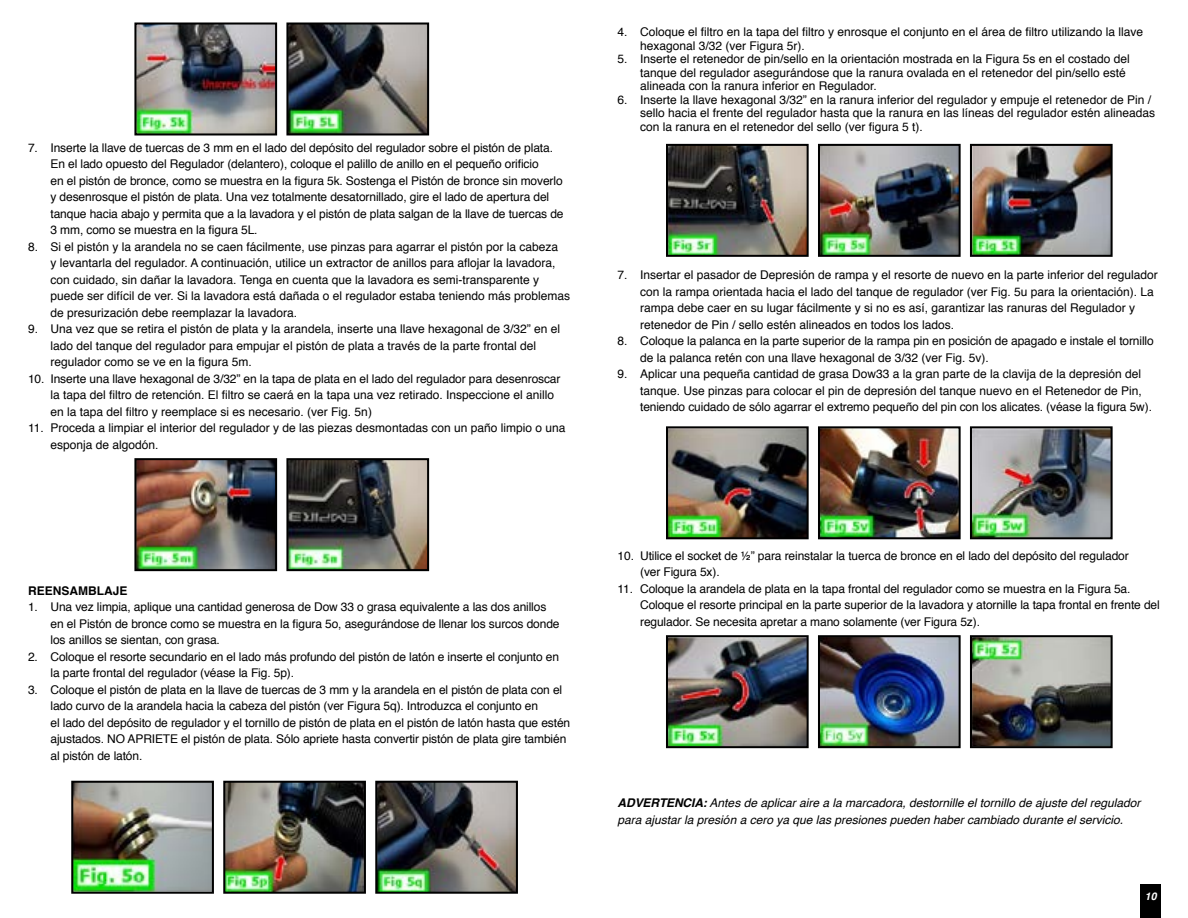
<style>
.page{position:relative;width:1188px;height:918px;background:#fff}
.page>*{position:absolute;margin:0;border:0;box-sizing:border-box;transform-origin:0 0}
.t1{font:12px/16.5px "Helvetica";color:#000}
.t2{font:italic 12px/16.5px "Helvetica";color:#000}
.t3{font:700 12px "Helvetica";color:#000}
.t4{font:italic 700 10.5px "Helvetica";color:#fff}
.s1{font-weight:700}
</style>
<div class="page">
<div style="left:1140px;top:885px;width:21px;height:33px;background:#000"></div>
<img style="left:137px;top:26px;width:137px;height:106px">
<div style="left:134px;top:23px;width:143px;height:112px;border:2px solid #000"></div>
<img style="left:137px;top:461px;width:137px;height:107px">
<div style="left:134px;top:458px;width:143px;height:113px;border:2px solid #000"></div>
<img style="left:74px;top:784px;width:137px;height:107px">
<div style="left:71px;top:781px;width:143px;height:113px;border:2px solid #000"></div>
<img style="left:289px;top:26px;width:137px;height:106px">
<div style="left:286px;top:23px;width:143px;height:112px;border:2px solid #000"></div>
<img style="left:289px;top:461px;width:137px;height:107px">
<div style="left:286px;top:458px;width:143px;height:113px;border:2px solid #000"></div>
<img style="left:226px;top:784px;width:137px;height:107px">
<div style="left:223px;top:781px;width:143px;height:113px;border:2px solid #000"></div>
<img style="left:821px;top:147px;width:137px;height:107px">
<div style="left:818px;top:144px;width:143px;height:113px;border:2px solid #000"></div>
<img style="left:669px;top:147px;width:137px;height:107px">
<div style="left:666px;top:144px;width:143px;height:113px;border:2px solid #000"></div>
<img style="left:973px;top:147px;width:137px;height:107px">
<div style="left:970px;top:144px;width:143px;height:113px;border:2px solid #000"></div>
<img style="left:821px;top:429px;width:137px;height:107px">
<div style="left:818px;top:426px;width:143px;height:113px;border:2px solid #000"></div>
<img style="left:669px;top:429px;width:137px;height:107px">
<div style="left:666px;top:426px;width:143px;height:113px;border:2px solid #000"></div>
<img style="left:973px;top:429px;width:137px;height:107px">
<div style="left:970px;top:426px;width:143px;height:113px;border:2px solid #000"></div>
<img style="left:821px;top:638px;width:137px;height:107px">
<div style="left:818px;top:635px;width:143px;height:113px;border:2px solid #000"></div>
<img style="left:669px;top:638px;width:137px;height:107px">
<div style="left:666px;top:635px;width:143px;height:113px;border:2px solid #000"></div>
<img style="left:973px;top:638px;width:137px;height:107px">
<div style="left:970px;top:635px;width:143px;height:113px;border:2px solid #000"></div>
<img style="left:378px;top:784px;width:137px;height:107px">
<div style="left:375px;top:781px;width:143px;height:113px;border:2px solid #000"></div>
<p class="t1" style="left:51px;top:139px;width:515px;text-indent:-22px">7. Inserte la llave de tuercas de 3 mm en el lado del depósito del regulador sobre el pistón de plata.<br>En el lado opuesto del Regulador (delantero), coloque el palillo de anillo en el pequeño orificio<br>en el pistón de bronce, como se muestra en la figura 5k. Sostenga el Pistón de bronce sin moverlo y desenrosque el pistón de plata. Una vez totalmente desatornillado, gire el lado de apertura del tanque hacia abajo y permita que a la lavadora y el pistón de plata salgan de la llave de tuercas de 3 mm, como se muestra en la figura 5L.</p>
<p class="t1" style="left:51px;top:238px;width:521px;text-indent:-22px">8. Si el pistón y la arandela no se caen fácilmente, use pinzas para agarrar el pistón por la cabeza<br>y levantarla del regulador. A continuación, utilice un extractor de anillos para aflojar la lavadora, con cuidado, sin dañar la lavadora. Tenga en cuenta que la lavadora es semi-transparente y puede ser difícil de ver. Si la lavadora está dañada o el regulador estaba teniendo más problemas de presurización debe reemplazar la lavadora.</p>
<p class="t1" style="left:51px;top:321px;width:511px;text-indent:-22px">9. Una vez que se retira el pistón de plata y la arandela, inserte una llave hexagonal de 3/32” en el lado del tanque del regulador para empujar el pistón de plata a través de la parte frontal del regulador como se ve en la figura 5m.</p>
<p class="t1" style="left:51px;top:370px;width:511px;text-indent:-22px">10. Inserte una llave hexagonal de 3/32” en la tapa de plata en el lado del regulador para desenroscar la tapa del filtro de retención. El filtro se caerá en la tapa una vez retirado. Inspeccione el anillo en la tapa del filtro y reemplace si es necesario. (ver Fig. 5n)</p>
<p class="t1" style="left:51px;top:420px;width:516px;text-indent:-22px">11. Proceda a limpiar el interior del regulador y de las piezas desmontadas con un paño limpio o una esponja de algodón.</p>
<p class="t3" style="left:28px;top:581px;width:101px">REENSAMBLAJE</p>
<p class="t1" style="left:51px;top:599px;width:511px;text-indent:-22px">1. Una vez limpia, aplique una cantidad generosa de Dow 33 o grasa equivalente a las dos anillos en el Pistón de bronce como se muestra en la figura 5o, asegurándose de llenar los surcos donde los anillos se sientan, con grasa.</p>
<p class="t1" style="left:51px;top:649px;width:510px;text-indent:-22px">2. Coloque el resorte secundario en el lado más profundo del pistón de latón e inserte el conjunto en la parte frontal del regulador (véase la Fig. 5p).</p>
<p class="t1" style="left:51px;top:682px;width:521px;text-indent:-22px">3. Coloque el pistón de plata en la llave de tuercas de 3 mm y la arandela en el pistón de plata con el lado curvo de la arandela hacia la cabeza del pistón (ver Figura 5q). Introduzca el conjunto en<br>el lado del depósito de regulador y el tornillo de pistón de plata en el pistón de latón hasta que estén ajustados. NO APRIETE el pistón de plata. Sólo apriete hasta convertir pistón de plata gire también al pistón de latón.</p>
<p class="t1" style="left:640px;top:25px;width:504px;line-height:13.5px;text-indent:-22px">4. Coloque el filtro en la tapa del filtro y enrosque el conjunto en el área de filtro utilizando la llave hexagonal 3/32 (ver Figura 5r).</p>
<p class="t1" style="left:640px;top:52px;width:491px;line-height:13.5px;text-indent:-22px">5. Inserte el retenedor de pin/sello en la orientación mostrada en la Figura 5s en el costado del tanque del regulador asegurándose que la ranura ovalada en el retenedor del pin/sello esté alineada con la ranura inferior en Regulador.</p>
<p class="t1" style="left:640px;top:93px;width:516px;line-height:13.5px;text-indent:-22px">6. Inserte la llave hexagonal 3/32” en la ranura inferior del regulador y empuje el retenedor de Pin / sello hacia el frente del regulador hasta que la ranura en las líneas del regulador estén alineadas con la ranura en el retenedor del sello (ver figura 5 t).</p>
<p class="t1" style="left:640px;top:267px;width:519px;text-indent:-22px">7. Insertar el pasador de Depresión de rampa y el resorte de nuevo en la parte inferior del regulador con la rampa orientada hacia el lado del tanque de regulador (ver Fig. 5u para la orientación). La rampa debe caer en su lugar fácilmente y si no es así, garantizar las ranuras del Regulador y retenedor de Pin / sello estén alineados en todos los lados.</p>
<p class="t1" style="left:640px;top:333px;width:515px;text-indent:-22px">8. Coloque la palanca en la parte superior de la rampa pin en posición de apagado e instale el tornillo de la palanca retén con una llave hexagonal de 3/32 (ver Fig. 5v).</p>
<p class="t1" style="left:640px;top:366px;width:513px;text-indent:-22px">9. Aplicar una pequeña cantidad de grasa Dow33 a la gran parte de la clavija de la depresión del tanque. Use pinzas para colocar el pin de depresión del tanque nuevo en el Retenedor de Pin, teniendo cuidado de sólo agarrar el extremo pequeño del pin con los alicates. (véase la figura 5w).</p>
<p class="t1" style="left:640px;top:547px;width:490px;text-indent:-22px">10. Utilice el socket de ½” para reinstalar la tuerca de bronce en el lado del depósito del regulador (ver Figura 5x).</p>
<p class="t1" style="left:640px;top:580px;width:521px;text-indent:-22px">11. Coloque la arandela de plata en la tapa frontal del regulador como se muestra en la Figura 5a.<br>Coloque el resorte principal en la parte superior de la lavadora y atornille la tapa frontal en frente del regulador. Se necesita apretar a mano solamente (ver Figura 5z).</p>
<p class="t2" style="left:618px;top:795px;width:524px"><span class="s1">ADVERTENCIA:</span> Antes de aplicar aire a la marcadora, destornille el tornillo de ajuste del regulador para ajustar la presión a cero ya que las presiones pueden haber cambiado durante el servicio.</p>
<p class="t4" style="left:1145px;top:888px;width:13px">10</p>
</div>
